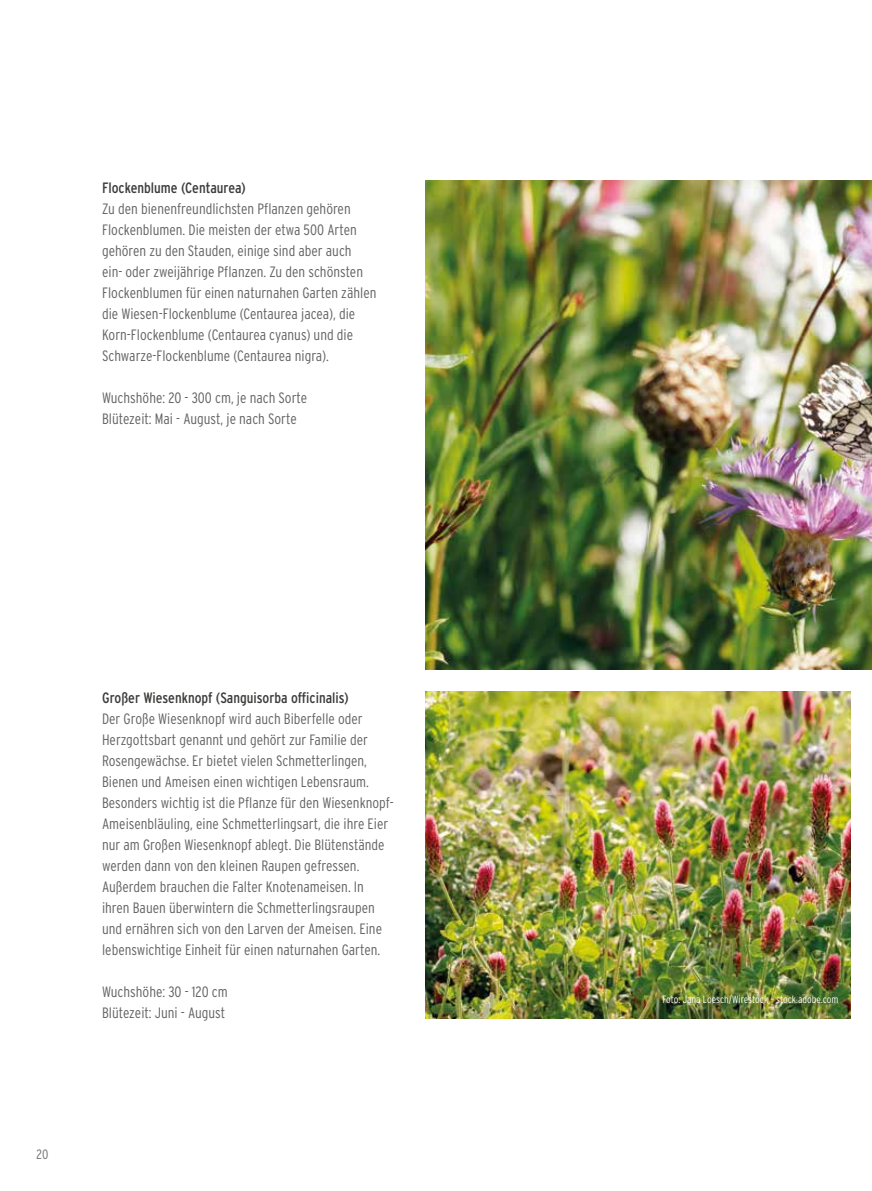
<style>
.page{position:relative;width:872px;height:1191px;background:#fff}
.page>*{position:absolute;margin:0;border:0;box-sizing:border-box;transform-origin:0 0}
.t1{font:300 15px/21px "Interstate Condensed";color:#646363}
.t2{font:15px "Interstate Condensed";color:#3c3c3b}
.t3{font:300 13.5px "Interstate Condensed";color:#706f6f}
.t4{font:300 10.5px "Interstate Condensed";color:#fff}
</style>
<div class="page">
<img style="left:425px;top:181px;width:447px;height:489px">
<img style="left:425px;top:691px;width:425px;height:327px">
<p class="t2" style="left:102px;top:179px;width:145px">Flockenblume (Centaurea)</p>
<p class="t1" style="left:102px;top:198px;width:276px">Zu den bienenfreundlichsten Pflanzen gehören Flockenblumen. Die meisten der etwa 500 Arten gehören zu den Stauden, einige sind aber auch<br>ein- oder zweijährige Pflanzen. Zu den schönsten Flockenblumen für einen naturnahen Garten zählen die Wiesen-Flockenblume (Centaurea jacea), die Korn-Flockenblume (Centaurea cyanus) und die Schwarze-Flockenblume (Centaurea nigra).</p>
<p class="t1" style="left:102px;top:387px;width:207px">Wuchshöhe: 20 - 300 cm, je nach Sorte<br>Blütezeit: Mai - August, je nach Sorte</p>
<p class="t3" style="left:37px;top:1146px;width:13px">20</p>
<p class="t2" style="left:102px;top:689px;width:248px">Großer Wiesenknopf (Sanguisorba officinalis)</p>
<p class="t1" style="left:102px;top:708px;width:293px">Der Große Wiesenknopf wird auch Biberfelle oder Herzgottsbart genannt und gehört zur Familie der Rosengewächse. Er bietet vielen Schmetterlingen, Bienen und Ameisen einen wichtigen Lebensraum.<br>Besonders wichtig ist die Pflanze für den Wiesenknopf-Ameisenbläuling, eine Schmetterlingsart, die ihre Eier nur am Großen Wiesenknopf ablegt. Die Blütenstände werden dann von den kleinen Raupen gefressen.<br>Außerdem brauchen die Falter Knotenameisen. In ihren Bauen überwintern die Schmetterlingsraupen und ernähren sich von den Larven der Ameisen. Eine lebenswichtige Einheit für einen naturnahen Garten.</p>
<p class="t1" style="left:102px;top:981px;width:127px">Wuchshöhe: 30 - 120 cm<br>Blütezeit: Juni - August</p>
<p class="t4" style="left:662px;top:993px;width:177px">Foto: Jana Loesch/Wirestock – stock.adobe.com</p>
</div>
